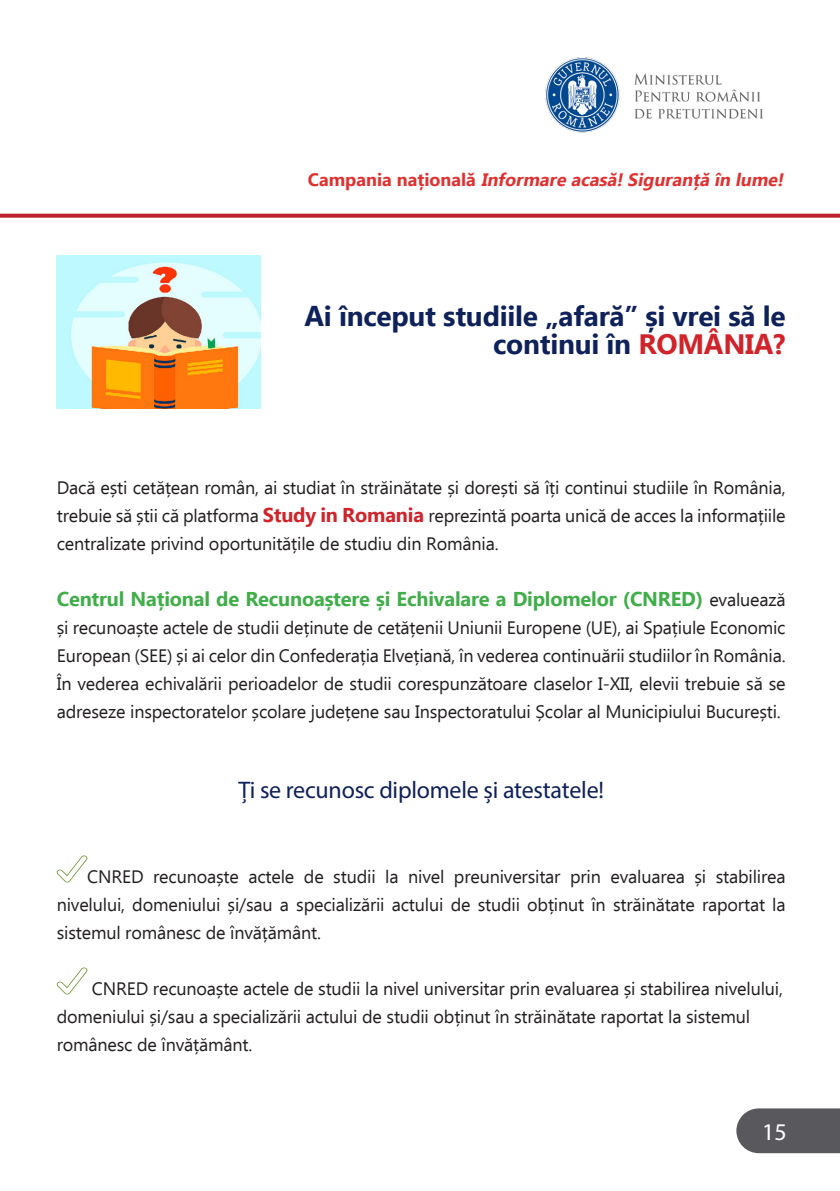
<style>
.page{position:relative;width:840px;height:1191px;background:#fff}
.page>*{position:absolute;margin:0;border:0;box-sizing:border-box;transform-origin:0 0}
.t1{font:700 28px/28px "Ebrima";letter-spacing:-.01em;color:#0e215b;text-align:right}
.t2{font:24px "Myriad Pro";letter-spacing:-.01em;color:#0e215b}
.t3{font:24px "Myriad Pro";color:#fff}
.t4{font:700 20px "Ebrima";letter-spacing:-.01em;color:#40ae49}
.t5{font:18px/28px "Ebrima";letter-spacing:-.01em;color:#231f20;text-align:justify}
.t6{font:italic 700 18px "Ebrima";color:#e03131}
.s1{font-style:normal}
.s2{color:#d1232a}
.s3{font-weight:700;font-size:20px;color:#d1232a}
.s4{font-weight:400;font-size:18px;color:#231f20}
</style>
<div class="page">
<svg style="left:736px;top:1108px;width:103px;height:45px;background:#626165"></svg>
<img style="left:545px;top:57px;width:218px;height:76px">
<svg style="left:57px;top:855px;width:30px;height:27px"></svg>
<svg style="left:57px;top:967px;width:30px;height:27px"></svg>
<img style="left:57px;top:255px;width:203px;height:153px">
<svg style="left:0;top:214px;width:839px;height:4px;background:#c2333f"></svg>
<p class="t6" style="left:308px;top:166px;width:481px"><span class="s1">C a m p a n i a n a ț i o n a l ă</span> Informare acasă!Siguranță în lume!</p>
<h1 class="t1" style="left:304px;top:301px;width:482px">Ai început studiile „afară” și vrei să le continui în <span class="s2">ROMÂNIA?</span></h1>
<p class="t5" style="left:57px;top:473px;width:730px">Dacă ești cetățean român, ai studiat în străinătate și dorești să îți continui studiile în România, trebuie să știi că platforma <span class="s3">Study in Romania</span> reprezintă poarta unică de acces la informațiile centralizate privind oportunitățile de studiu din România.</p>
<p class="t4" style="left:57px;top:584px;width:730px">Centrul Național de Recunoaștere și Echivalare a Diplomelor (CNRED) <span class="s4">evaluează</span></p>
<p class="t5" style="left:57px;top:613px;width:730px">și recunoaște actele de studii deținute de cetățenii Uniunii Europene (UE), ai Spațiule Economic European (SEE) și ai celor din Confederația Elvețiană, în vederea continuării studiilor în România.<br>În vederea echivalării perioadelor de studii corespunzătoare claselor I-XII, elevii trebuie să se adreseze inspectoratelor școlare județene sau Inspectoratului Școlar al Municipiului București.</p>
<h2 class="t2" style="left:238px;top:775px;width:367px">Ți se recunosc diplomele și atestatele!</h2>
<p class="t5" style="left:57px;top:861px;width:730px;text-indent:30px">CNRED recunoaște actele de studii la nivel preuniversitar prin evaluarea și stabilirea nivelului, domeniului și/sau a specializării actului de studii obținut în străinătate raportat la sistemul românesc de învățământ.</p>
<p class="t5" style="left:57px;top:973px;width:727px;text-align:left;text-indent:35px">CNRED recunoaște actele de studii la nivel universitar prin evaluarea și stabilirea nivelului, domeniului și/sau a specializării actului de studii obținut în străinătate raportat la sistemul românesc de învățământ.</p>
<h2 class="t3" style="left:761px;top:1117px;width:26px">15</h2>
</div>
